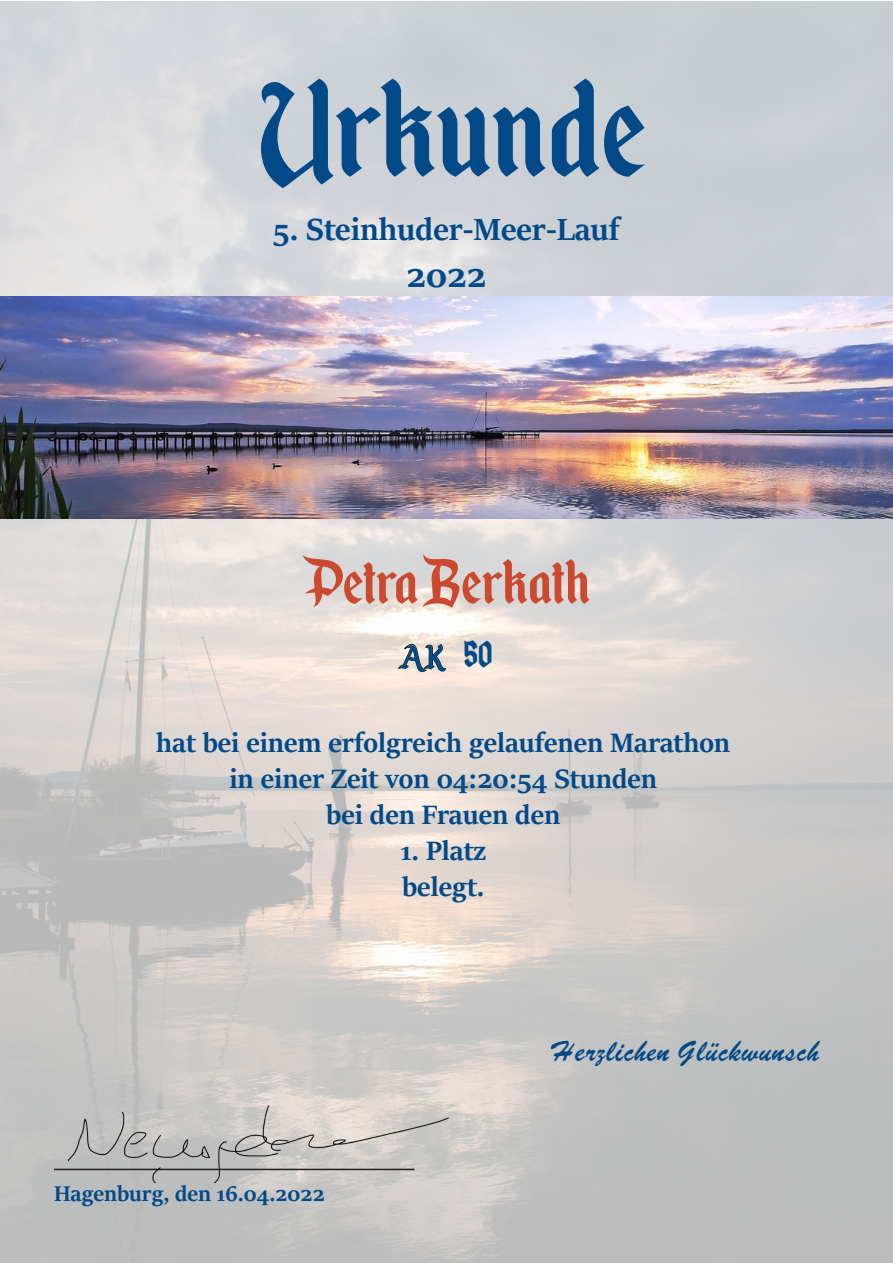
<style>
.page{position:relative;width:893px;height:1263px;background:#fff}
.page>*{position:absolute;margin:0;border:0;box-sizing:border-box;transform-origin:0 0}
.t1{font:165px "Enchanted Land";color:#014987}
.t2{font:75px "Enchanted Land";color:#cb492f}
.t3{font:700 39px "Sitka Banner";color:#014987}
.t4{font:36px "Enchanted Land";color:#014987}
.t5{font:700 34.5px "Sitka Banner";color:#014987}
.t6{font:700 30px "Sitka Banner";color:#014987}
.t7{font:25.5px "Brussels";color:#014987}
.t8{font:700 24px "Sitka Banner";color:#014987}
.s1{font-size:45px}
</style>
<div class="page">
<img style="left:0;top:2px;width:893px;height:1261px">
<img style="left:0;top:296px;width:893px;height:222px">
<svg style="left:397px;top:644px;width:49px;height:28px"></svg>
<img style="left:18px;top:904px;width:456px;height:278px">
<p class="t1" style="left:259px;top:35px;width:389px">Urkunde</p>
<p class="t5" style="left:273px;top:204px;width:348px">5. Steinhuder-Meer-Lauf</p>
<p class="t3" style="left:406px;top:247px;width:82px">2022</p>
<p class="t2" style="left:302px;top:539px;width:290px">Petra Berkath</p>
<p class="t4" style="left:400px;top:636px;width:95px">AK <span class="s1">50</span></p>
<p class="t6" style="left:156px;top:721px;width:575px">hat bei einem erfolgreich gelaufenen Marathon</p>
<p class="t6" style="left:229px;top:757px;width:429px">in einer Zeit von 04:20:54 Stunden</p>
<p class="t6" style="left:326px;top:793px;width:236px">bei den Frauen den</p>
<p class="t6" style="left:400px;top:829px;width:87px">1. Platz</p>
<p class="t6" style="left:402px;top:865px;width:84px">belegt.</p>
<p class="t8" style="left:54px;top:1176px;width:272px">Hagenburg, den 16.04.2022</p>
<p class="t7" style="left:551px;top:1031px;width:270px">Herzlichen Glückwunsch</p>
</div>
